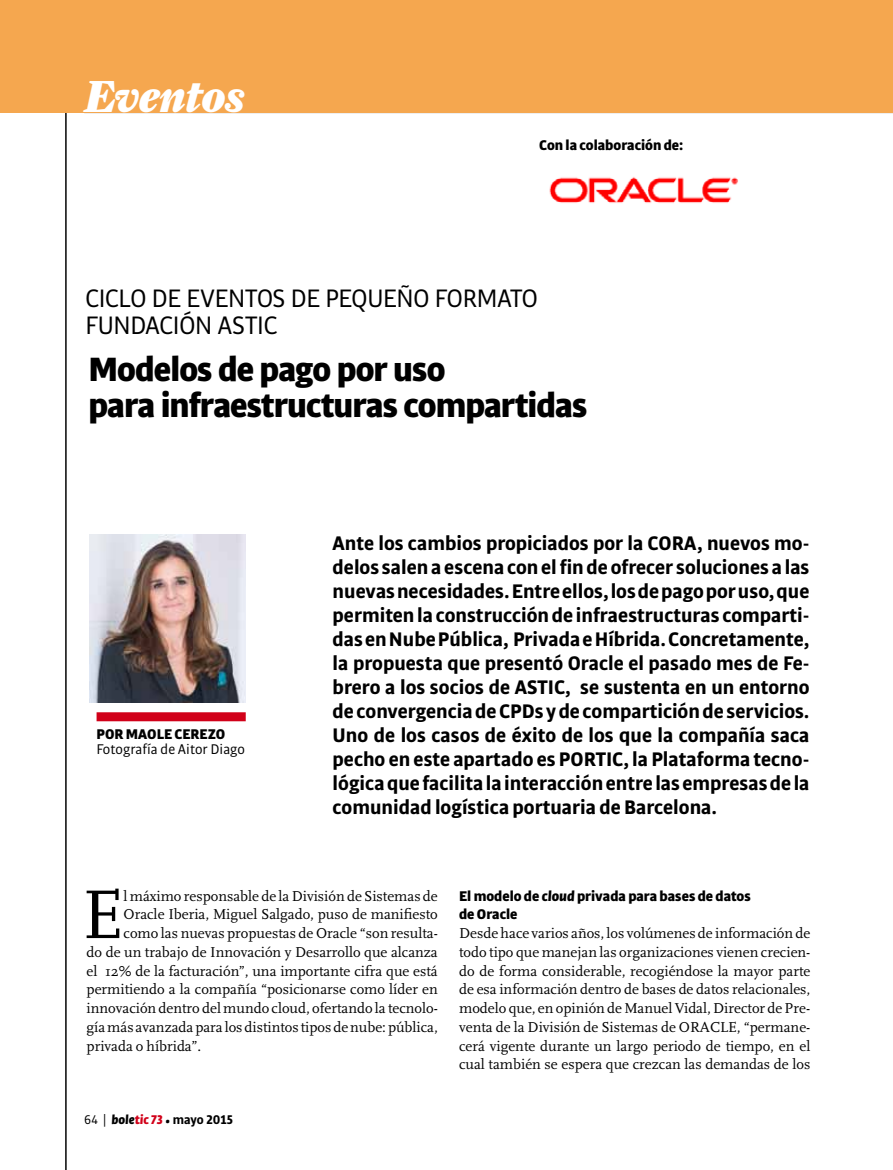
<style>
.page{position:relative;width:893px;height:1170px;background:#fff}
.page>*{position:absolute;margin:0;border:0;box-sizing:border-box;transform-origin:0 0}
.t1{font:71.85px "Scala";color:#000}
.t2{font:italic 900 45px "Farnham Display";letter-spacing:-.005em;color:#fff}
.t3{font:900 36px/36px "Bulo";letter-spacing:-.025em;color:#000}
.t4{font:27px/27px "Bulo";letter-spacing:-.035em;color:#000}
.t5{font:700 21px/24px "Bulo";color:#000;text-align:justify}
.t6{font:15px/18.8px "Scala";color:#000;text-align:justify}
.t7{font:900 15px/18.8px "Bulo";color:#000}
.t8{font:15px "Bulo";color:#000}
.t9{font:700 13.5px "Bulo";color:#000}
.s1{font-weight:400}
.s2{font-family:"Benton Gothic";font-weight:400}
.s3{font-weight:900;font-style:italic}
.s4{font-weight:900;font-style:italic;color:#d10019}
.s5{font-style:italic}
</style>
<div class="page">
<hr style="left:66px;top:0;width:1px;height:1169px;background:#000">
<div style="left:0;top:0;width:893px;height:113px;background:#f5a74f"></div>
<div style="left:97px;top:712px;width:149px;height:9px;background:#d10019"></div>
<img style="left:549px;top:177px;width:189px;height:26px">
<img style="left:89px;top:534px;width:157px;height:168px">
<h2 class="t2" style="left:85px;top:69px;width:161px">Eventos</h2>
<p class="t7" style="left:539px;top:136px;width:146px">Con la colaboración de:</p>
<h3 class="t4" style="left:85px;top:284px;width:455px">CICLO DE EVENTOS DE PEQUEÑO FORMATO<br>FUNDACIÓN ASTIC</h3>
<h3 class="t3" style="left:88px;top:351px;width:500px">Modelos de pago por uso<br>para infraestructuras compartidas</h3>
<p class="t7" style="left:97px;top:724px;width:130px">POR MAOLE CEREZO</p>
<p class="t8" style="left:97px;top:739px;width:150px">Fotografía de Aitor Diago</p>
<p class="t5" style="left:333px;top:531px;width:478px">Ante los cambios propiciados por la CORA, nuevos mo&shy;delos salen a escena con el fin de ofrecer soluciones a las nuevas necesidades. Entre ellos, los de pago por uso, que permiten la construcción de infraestructuras comparti&shy;das en Nube Pública, Privada e Híbrida. Concretamente, la propuesta que presentó Oracle el pasado mes de Fe&shy;brero a los socios de ASTIC, se sustenta en un entorno de convergencia de CPDs y de compartición de servicios.<br>Uno de los casos de éxito de los que la compañía saca pecho en este apartado es PORTIC, la Plataforma tecno&shy;lógica que facilita la interacción entre las empresas de la comunidad logística portuaria de Barcelona.</p>
<h1 class="t1" style="left:82px;top:875px;width:43px">E</h1>
<p class="t6" style="left:124px;top:886px;width:316px">l máximo responsable de la División de Sistemas de</p>
<p class="t6" style="left:124px;top:905px;width:316px">Oracle Iberia, Miguel Salgado, puso de manifiesto</p>
<p class="t6" style="left:124px;top:924px;width:316px">como las nuevas propuestas de Oracle “son resulta-</p>
<p class="t6" style="left:87px;top:942px;width:353px">do de un trabajo de Innovación y Desarrollo que alcanza</p>
<p class="t6" style="left:87px;top:961px;width:353px">el 12% de la facturación”, una importante cifra que está</p>
<p class="t6" style="left:87px;top:980px;width:353px">permitiendo a la compañía “posicionarse como líder en</p>
<p class="t6" style="left:87px;top:999px;width:353px">innovación dentro del mundo cloud, ofertando la tecnolo-</p>
<p class="t6" style="left:87px;top:1017px;width:353px">gía más avanzada para los distintos tipos de nube: pública,</p>
<p class="t6" style="left:87px;top:1036px;width:116px">privada o híbrida”.</p>
<p class="t9" style="left:84px;top:1111px;width:151px"><span class="s1">64</span> <span class="s2">|</span> <span class="s3">bole</span><span class="s4">tic 73</span> <span class="s3">•</span> mayo 2015</p>
<p class="t7" style="left:459px;top:886px;width:293px">El modelo de <span class="s5">cloud</span> privada para bases de datos de Oracle</p>
<p class="t6" style="left:459px;top:924px;width:353px">Desde hace varios años, los volúmenes de información de todo tipo que manejan las organizaciones vienen crecien&shy;do de forma considerable, recogiéndose la mayor parte de esa información dentro de bases de datos relacionales, modelo que, en opinión de Manuel Vidal, Director de Pre&shy;venta de la División de Sistemas de ORACLE, “permane&shy;cerá vigente durante un largo periodo de tiempo, en el cual también se espera que crezcan las demandas de los</p>
</div>
